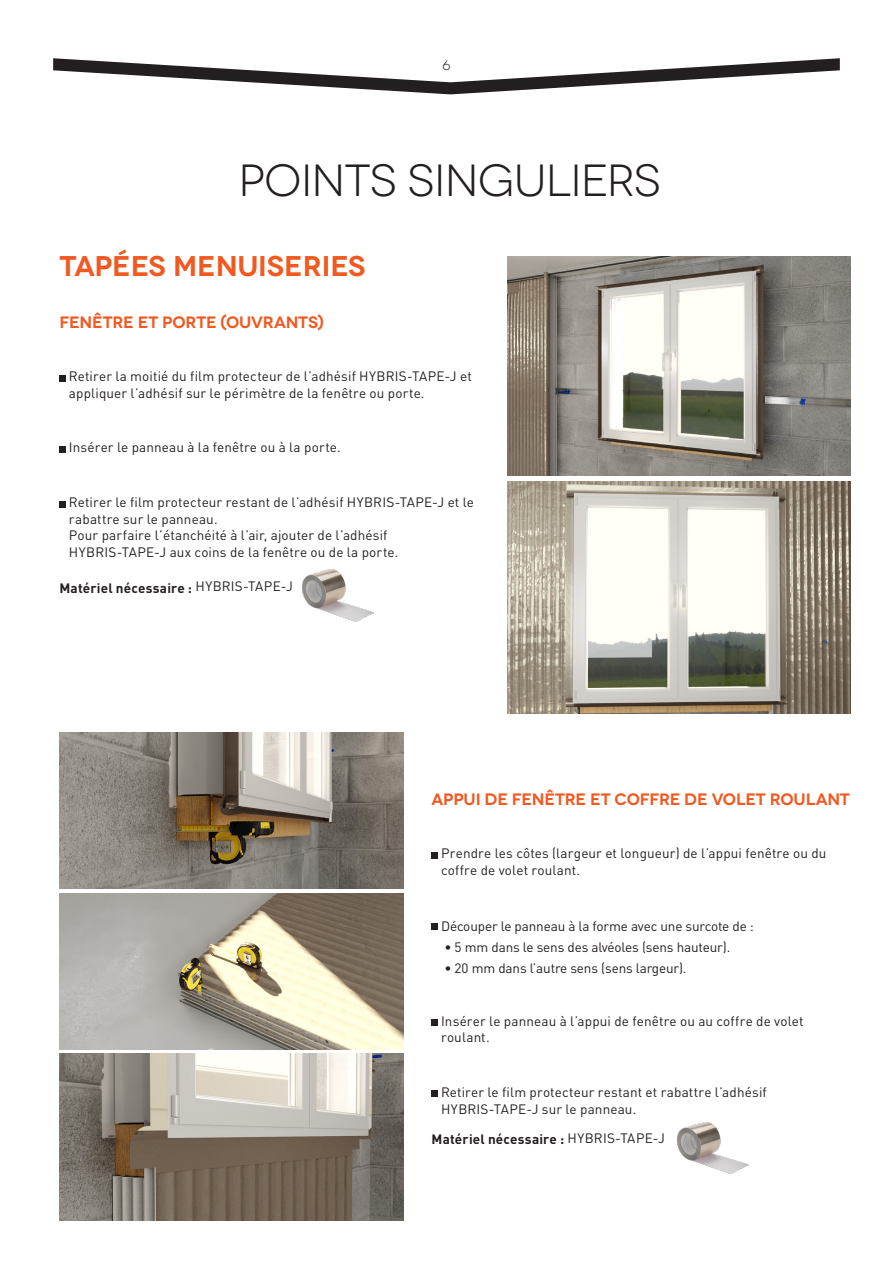
<style>
.page{position:relative;width:893px;height:1263px;background:#fff}
.page>*{position:absolute;margin:0;border:0;box-sizing:border-box;transform-origin:0 0}
.gros_titre_light{font:45px "Novecentowide";letter-spacing:-.02em;color:#231f20}
.titre_bold_2{font:600 28.5px "Novecentowide";color:#f15921}
.titre_bold_orange{font:600 16.5px "Novecentowide";letter-spacing:-.015em;color:#f15921}
.Texte_courant{font:13.5px/16.5px "DIN";letter-spacing:.01em;color:#231f20}
.Texte_courant-2{font:13.5px "DIN";letter-spacing:-.01em;color:#231f20}
.t1{font:700 13.5px "DIN";letter-spacing:.01em;color:#231f20}
.titre_bold_orange-2{font:13.5px "Novecentowide";color:#231f20}
.s1{font-weight:400}
</style>
<div class="page">
<svg style="left:53px;top:58px;width:787px;height:36px"></svg>
<svg style="left:60px;top:375px;width:6px;height:6px"></svg>
<svg style="left:60px;top:446px;width:6px;height:6px"></svg>
<svg style="left:60px;top:501px;width:6px;height:6px"></svg>
<img style="left:302px;top:569px;width:72px;height:53px">
<img style="left:507px;top:256px;width:343px;height:220px">
<img style="left:507px;top:482px;width:343px;height:231px">
<img style="left:60px;top:893px;width:343px;height:156px">
<img style="left:60px;top:1053px;width:343px;height:167px">
<img style="left:60px;top:732px;width:343px;height:157px">
<svg style="left:432px;top:852px;width:6px;height:6px"></svg>
<svg style="left:432px;top:923px;width:6px;height:6px"></svg>
<div style="left:432px;top:1019px;width:6px;height:7px;background:#231f20"></div>
<svg style="left:432px;top:1091px;width:6px;height:6px"></svg>
<img style="left:677px;top:1121px;width:72px;height:53px">
<p class="titre_bold_orange-2" style="left:442px;top:57px;width:9px">6</p>
<p class="gros_titre_light" style="left:238px;top:154px;width:424px">POINTS SINGULIERS</p>
<p class="titre_bold_2" style="left:60px;top:249px;width:308px">TAPÉES MENUISERIES</p>
<p class="titre_bold_orange" style="left:60px;top:312px;width:266px">FENÊTRE ET PORTE (OUVRANTS)</p>
<p class="Texte_courant" style="left:69px;top:368px;width:404px">Retirer la moitié du film protecteur de l’adhésif HYBRIS-TAPE-J et appliquer l’adhésif sur le périmètre de la fenêtre ou porte.</p>
<p class="Texte_courant" style="left:69px;top:439px;width:273px">Insérer le panneau à la fenêtre ou à la porte.</p>
<p class="Texte_courant" style="left:69px;top:494px;width:407px">Retirer le film protecteur restant de l’adhésif HYBRIS-TAPE-J et le rabattre sur le panneau.<br>Pour parfaire l’étanchéité à l’air, ajouter de l’adhésif HYBRIS-TAPE-J aux coins de la fenêtre ou de la porte.</p>
<p class="t1" style="left:60px;top:579px;width:235px">Matériel nécessaire : <span class="s1">HYBRIS-TAPE-J</span></p>
<p class="titre_bold_orange" style="left:432px;top:789px;width:420px">APPUI DE FENÊTRE ET COFFRE DE VOLET ROULANT</p>
<p class="Texte_courant" style="left:441px;top:845px;width:387px">Prendre les côtes (largeur et longueur) de l’appui fenêtre ou du coffre de volet roulant.</p>
<p class="Texte_courant-2" style="left:441px;top:918px;width:314px">Découper le panneau à la forme avec une surcote de :</p>
<p class="Texte_courant-2" style="left:444px;top:938px;width:287px">• 5 mm dans le sens des alvéoles (sens hauteur).</p>
<p class="Texte_courant-2" style="left:444px;top:959px;width:244px">• 20 mm dans l’autre sens (sens largeur).</p>
<p class="Texte_courant" style="left:441px;top:1012px;width:364px">Insérer le panneau à l’appui de fenêtre ou au coffre de volet roulant.</p>
<p class="Texte_courant" style="left:441px;top:1084px;width:327px">Retirer le film protecteur restant et rabattre l’adhésif<br>HYBRIS-TAPE-J sur le panneau.</p>
<p class="t1" style="left:432px;top:1131px;width:235px">Matériel nécessaire : <span class="s1">HYBRIS-TAPE-J</span></p>
</div>
